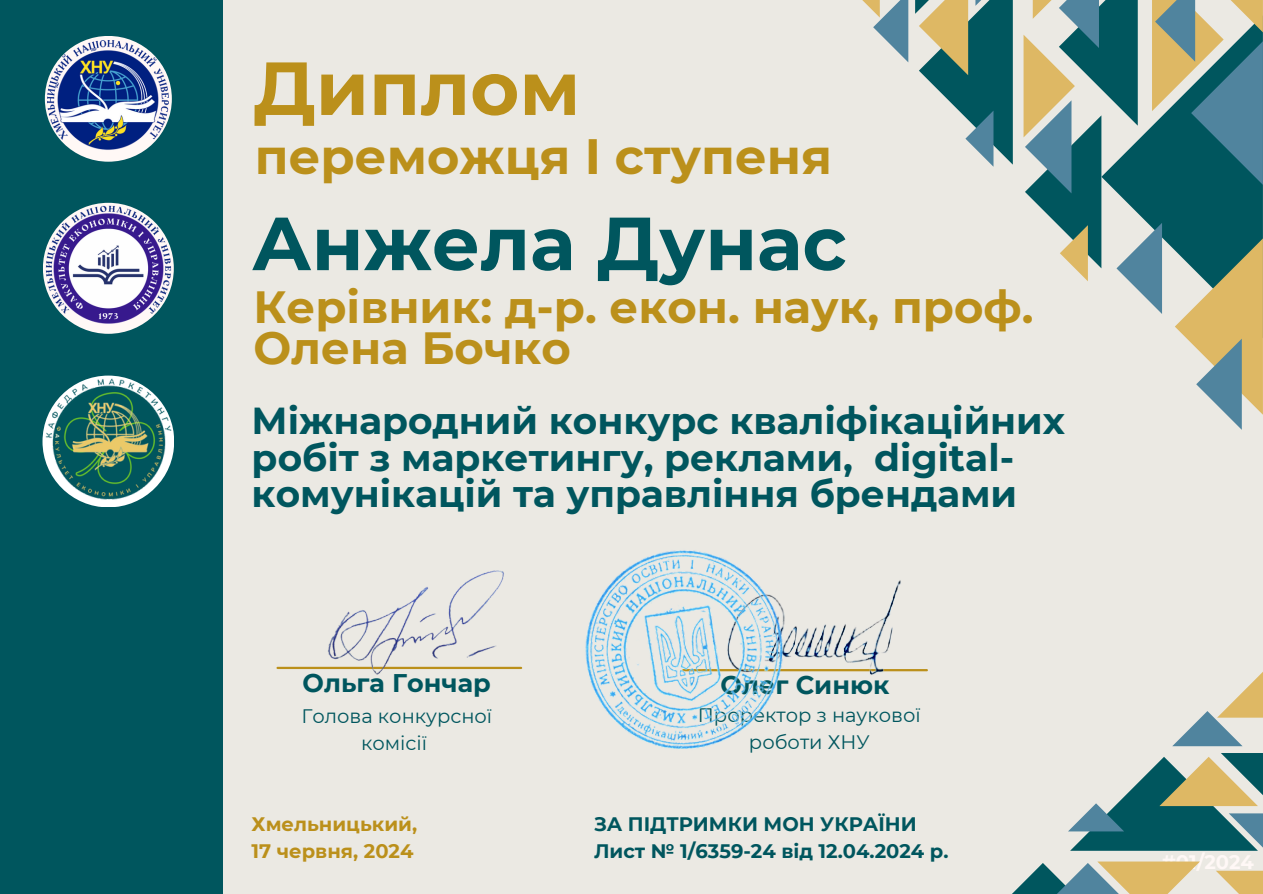
<style>
.page{position:relative;width:1263px;height:894px;background:#fff}
.page>*{position:absolute;margin:0;border:0;box-sizing:border-box;transform-origin:0 0}
.t1{font:700 75px "Montserrat";color:#00565e}
.t2{font:700 75px "Montserrat";color:#bb901b}
.t3{font:700 49.5px "Montserrat";color:#bb901b}
.t4{font:700 45px/40.5px "Montserrat";color:#bb901b}
.t5{font:700 37.5px/36px "Montserrat";color:#00565e}
.t6{font:700 25.5px "Montserrat";color:#00565e}
.t7{font:19.5px/27px "Montserrat";color:#00565e;text-align:center}
.t8{font:700 19.5px/27px "Montserrat";color:#00565e}
.t9{font:700 19.5px/27px "Montserrat";color:#bb901b}
</style>
<div class="page">
<div style="left:0;top:0;width:1263px;height:893px;background:#ebe9e3"></div>
<div style="left:0;top:0;width:222px;height:893px;background:#00565e"></div>
<img style="left:43px;top:202px;width:131px;height:132px">
<div style="left:45px;top:36px;width:127px;height:126px;background:#fff8f6;border-radius:50%"></div>
<img style="left:48px;top:40px;width:120px;height:111px">
<img style="left:42px;top:375px;width:132px;height:132px">
<svg style="left:1172px;top:672px;width:91px;height:74px"></svg>
<svg style="left:1013px;top:861px;width:187px;height:32px"></svg>
<svg style="left:1216px;top:870px;width:47px;height:23px"></svg>
<svg style="left:1068px;top:753px;width:195px;height:98px"></svg>
<img style="left:791px;top:580px;width:137px;height:95px">
<img style="left:276px;top:570px;width:247px;height:105px">
<img style="left:585px;top:550px;width:206px;height:199px">
<svg style="left:862px;top:0;width:46px;height:62px"></svg>
<svg style="left:915px;top:0;width:98px;height:167px"></svg>
<svg style="left:1023px;top:0;width:240px;height:429px"></svg>
<h5 class="t2" style="left:253px;top:42px;width:329px">Диплом</h5>
<h4 class="t3" style="left:255px;top:126px;width:579px">переможця I ступеня</h4>
<h4 class="t1" style="left:252px;top:197px;width:597px">Анжела Дунас</h4>
<p class="t4" style="left:253px;top:287px;width:782px">Керівник: д-р. екон. наук, проф.<br>Олена Бочко</p>
<h1 class="t5" style="left:252px;top:403px;width:815px">Міжнародний конкурс кваліфікаційних робіт з маркетингу, реклами, digital&shy;комунікацій та управління брендами</h1>
<p class="t6" style="left:303px;top:667px;width:190px">Ольга Гончар</p>
<p class="t7" style="left:301px;top:702px;width:192px">Голова конкурсної комісії</p>
<p class="t9" style="left:252px;top:810px;width:167px">Хмельницький,<br>17 червня, 2024</p>
<p class="t6" style="left:721px;top:668px;width:170px">Олег Синюк</p>
<p class="t7" style="left:698px;top:701px;width:224px">Проректор з наукової</p>
<p class="t7" style="left:749px;top:728px;width:122px">роботи ХНУ</p>
<p class="t8" style="left:594px;top:810px;width:356px">ЗА ПІДТРИМКИ МОН УКРАЇНИ<br>Лист № 1/6359-24 від 12.04.2024 р.</p>
</div>
